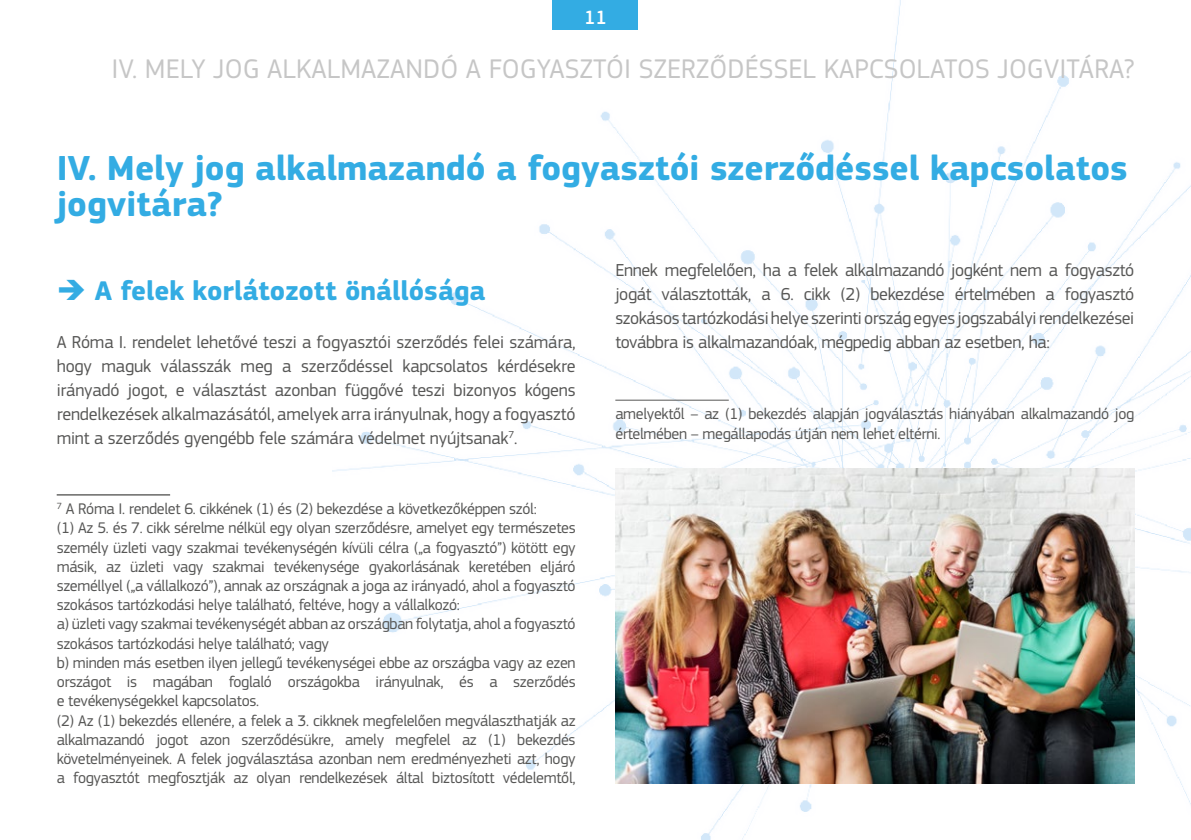
<style>
.page{position:relative;width:1191px;height:840px;background:#fff}
.page>*{position:absolute;margin:0;border:0;box-sizing:border-box;transform-origin:0 0}
.title_1{font:700 36px/36px "PF Square Sans Pro";color:#33ace3}
.t1{font:28px "PF Square Sans Pro";color:#c6c6c6}
.t2{font:700 28px "PF Square Sans Pro";color:#33ace3}
.t3{font:500 20px "PF Square Sans Pro";color:#fff}
.body{font:18px/24px "PF Square Sans Pro";letter-spacing:-.02em;color:#575756;text-align:justify}
.footnotes{font:16px/19.2px "PF Square Sans Pro";letter-spacing:-.02em;color:#575756;text-align:justify}
</style>
<div class="page">
<img style="left:333px;top:0;width:858px;height:839px">
<div style="left:553px;top:0;width:85px;height:29px;background:#33ace3"></div>
<hr style="left:57px;top:494px;width:113px;height:1px;background:#1d1d1b">
<hr style="left:615px;top:399px;width:114px;height:1px;background:#575756">
<img style="left:615px;top:468px;width:519px;height:314px">
<p class="t3" style="left:584px;top:5px;width:24px">11</p>
<h2 class="t1" style="left:111px;top:52px;width:1024px">IV. MELY JOG ALKALMAZANDÓ A FOGYASZTÓI SZERZŐDÉSSEL KAPCSOLATOS JOGVITÁRA?</h2>
<p class="title_1" style="left:57px;top:151px;width:1072px">IV. Mely jog alkalmazandó a fogyasztói szerződéssel kapcsolatos jogvitára?</p>
<p class="t2" style="left:95px;top:273px;width:392px">A felek korlátozott önállósága</p>
<p class="body" style="left:57px;top:330px;width:520px">A Róma I. rendelet lehetővé teszi a fogyasztói szerződés felei számára, hogy maguk válasszák meg a szerződéssel kapcsolatos kérdésekre irányadó jogot, e választást azonban függővé teszi bizonyos kógens rendelkezések alkalmazásától, amelyek arra irányulnak, hogy a fogyasztó mint a szerződés gyengébb fele számára védelmet nyújtsanak<sup>7</sup>.</p>
<p class="footnotes" style="left:57px;top:499px;width:481px"><sup>7</sup> A Róma I. rendelet 6. cikkének (1) és (2) bekezdése a következőképpen szól:</p>
<p class="footnotes" style="left:57px;top:518px;width:520px">(1) Az 5. és 7. cikk sérelme nélkül egy olyan szerződésre, amelyet egy természetes személy üzleti vagy szakmai tevékenységén kívüli célra („a fogyasztó”) kötött egy másik, az üzleti vagy szakmai tevékenysége gyakorlásának keretében eljáró személlyel („a vállalkozó”), annak az országnak a joga az irányadó, ahol a fogyasztó szokásos tartózkodási helye található, feltéve, hogy a vállalkozó:</p>
<p class="footnotes" style="left:57px;top:614px;width:520px">a) üzleti vagy szakmai tevékenységét abban az országban folytatja, ahol a fogyasztó szokásos tartózkodási helye található; vagy</p>
<p class="footnotes" style="left:57px;top:652px;width:520px">b) minden más esetben ilyen jellegű tevékenységei ebbe az országba vagy az ezen országot is magában foglaló országokba irányulnak, és a szerződés e tevékenységekkel kapcsolatos.</p>
<p class="footnotes" style="left:57px;top:710px;width:520px">(2) Az (1) bekezdés ellenére, a felek a 3. cikknek megfelelően megválaszthatják az alkalmazandó jogot azon szerződésükre, amely megfelel az (1) bekezdés követelményeinek. A felek jogválasztása azonban nem eredményezheti azt, hogy a fogyasztót megfosztják az olyan rendelkezések által biztosított védelemtől,</p>
<p class="body" style="left:615px;top:258px;width:520px">Ennek megfelelően, ha a felek alkalmazandó jogként nem a fogyasztó jogát választották, a 6. cikk (2) bekezdése értelmében a fogyasztó szokásos tartózkodási helye szerinti ország egyes jogszabályi rendelkezései továbbra is alkalmazandóak, mégpedig abban az esetben, ha:</p>
<p class="footnotes" style="left:615px;top:404px;width:520px">amelyektől – az (1) bekezdés alapján jogválasztás hiányában alkalmazandó jog értelmében – megállapodás útján nem lehet eltérni.</p>
</div>
